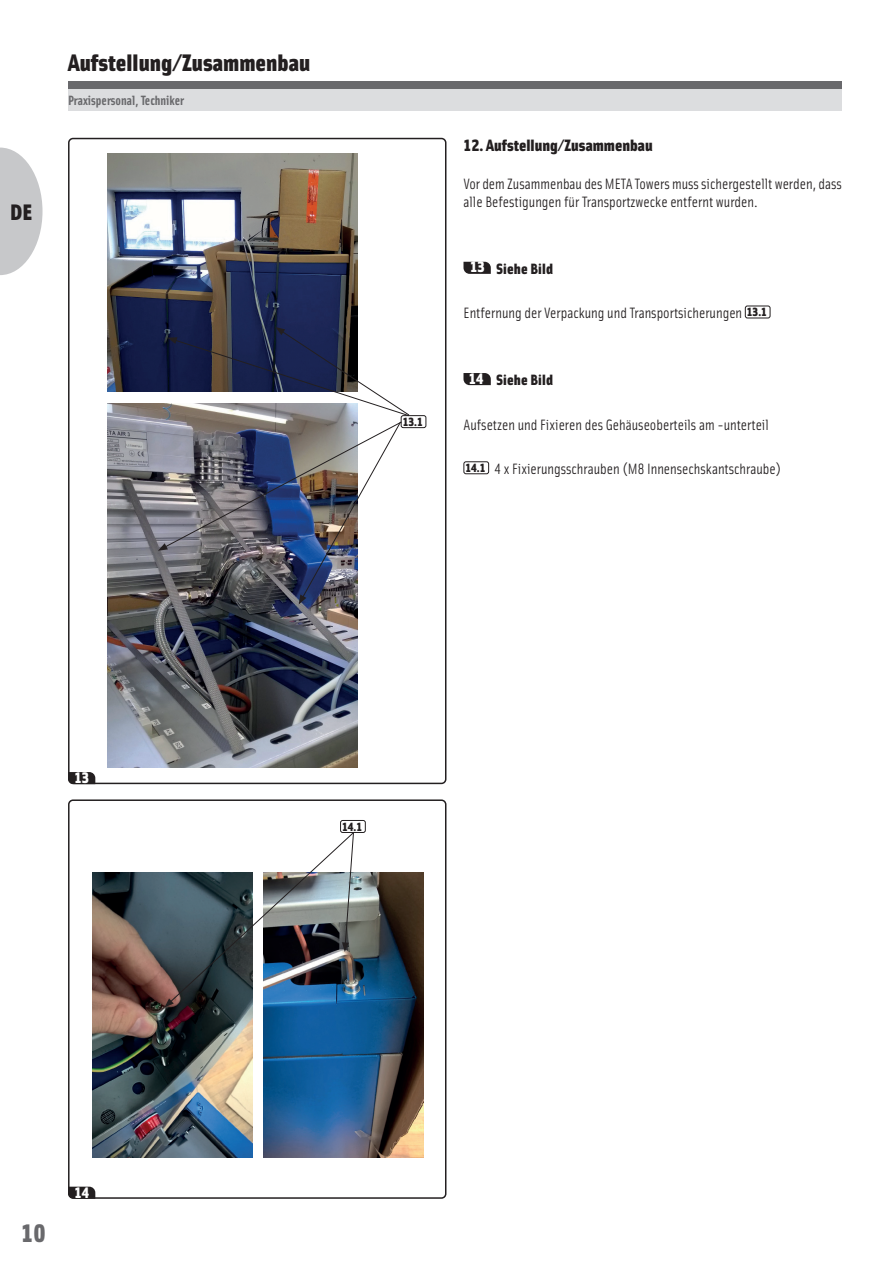
<style>
.page{position:relative;width:893px;height:1263px;background:#fff}
.page>*{position:absolute;margin:0;border:0;box-sizing:border-box;transform-origin:0 0}
.t1{font:25.5px "Solex Black Lining";color:#69696c}
.t2{font:24px "Solex Black Lining";color:#231f20}
.t3{font:22.5px "Solex Black Lining";color:#231f20}
.t4{font:16.5px "Solex Black Lining";color:#231f20}
.t5{font:15.3px "Solex Black Lining";color:#fff}
.t6{font:15px/18px "Solex Regular Lining";color:#231f20}
.t7{font:15px "Solex Black Lining";letter-spacing:.01em;color:#231f20}
.t8{font:13.5px "Solex Bold Lining";color:#69696c}
.t9{font:12px "Solex Black Lining";color:#231f20}
.s1{font-size:15.3px;color:#fff}
.s2{font-family:"Solex Black Lining";font-size:12px}
</style>
<div class="page">
<div style="left:68px;top:138px;width:378px;height:646px;border:2px solid #231f20;border-radius:4px"></div>
<div style="left:68px;top:799px;width:378px;height:400px;border:2px solid #231f20;border-radius:4px"></div>
<div style="left:401px;top:415px;width:25px;height:13px;border:1px solid #231f20;border-radius:2px"></div>
<svg style="left:68px;top:1187px;width:27px;height:12px"></svg>
<svg style="left:68px;top:772px;width:27px;height:12px"></svg>
<img style="left:107px;top:403px;width:250px;height:364px">
<img style="left:107px;top:154px;width:250px;height:238px">
<div style="left:340px;top:820px;width:26px;height:13px;border:1px solid #231f20;border-radius:2px"></div>
<img style="left:92px;top:873px;width:160px;height:285px">
<img style="left:264px;top:873px;width:160px;height:285px">
<img style="left:164px;top:831px;width:191px;height:176px">
<img style="left:158px;top:327px;width:252px;height:277px">
<svg style="left:0;top:148px;width:43px;height:127px"></svg>
<svg style="left:463px;top:262px;width:28px;height:12px"></svg>
<div style="left:745px;top:306px;width:25px;height:12px;border:1px solid #231f20;border-radius:2px"></div>
<svg style="left:463px;top:373px;width:28px;height:12px"></svg>
<div style="left:463px;top:461px;width:26px;height:13px;border:1px solid #231f20;border-radius:2px"></div>
<div style="left:68px;top:81px;width:774px;height:8px;background:#69696c"></div>
<div style="left:68px;top:89px;width:774px;height:22px;background:#dcdddf"></div>
<h2 class="t2" style="left:68px;top:46px;width:244px">Aufstellung/Zusammenbau</h2>
<p class="t8" style="left:68px;top:91px;width:117px">Praxispersonal, Techniker</p>
<h3 class="t3" style="left:10px;top:197px;width:24px">DE</h3>
<p class="t9" style="left:403px;top:413px;width:22px">13.1</p>
<p class="t4" style="left:463px;top:134px;width:191px">12. Aufstellung/Zusammenbau</p>
<p class="t6" style="left:463px;top:174px;width:380px">Vor dem Zusammenbau des META Towers muss sichergestellt werden, dass alle Befestigungen für Transportzwecke entfernt wurden.</p>
<p class="t7" style="left:470px;top:258px;width:84px"><span class="s1">13</span> Siehe Bild</p>
<p class="t6" style="left:463px;top:304px;width:305px">Entfernung der Verpackung und Transportsicherungen <span class="s2">13.1</span></p>
<p class="t7" style="left:469px;top:369px;width:86px"><span class="s1">14</span> Siehe Bild</p>
<p class="t6" style="left:463px;top:415px;width:307px">Aufsetzen und Fixieren des Gehäuseoberteils am -unterteil</p>
<p class="t6" style="left:465px;top:459px;width:317px"><span class="s2">14.1</span> 4 x Fixierungsschrauben (M8 Innensechskantschraube)</p>
<p class="t5" style="left:75px;top:767px;width:16px">13</p>
<p class="t9" style="left:342px;top:818px;width:22px">14.1</p>
<h1 class="t1" style="left:21px;top:1215px;width:26px">10</h1>
<p class="t5" style="left:75px;top:1182px;width:16px">14</p>
</div>
